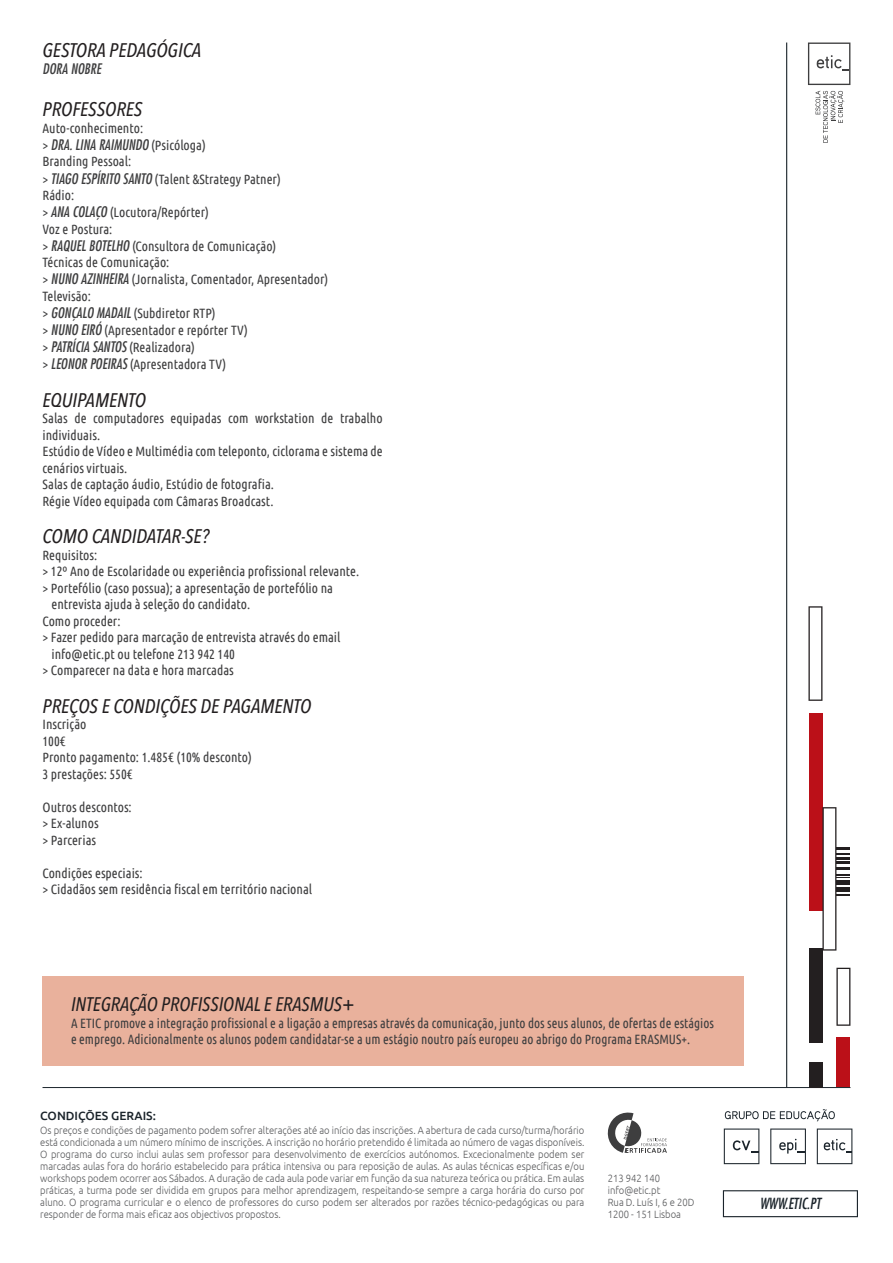
<style>
.page{position:relative;width:893px;height:1263px;background:#fff}
.page>*{position:absolute;margin:0;border:0;box-sizing:border-box;transform-origin:0 0}
.t1{font:italic 500 condensed 19.5px "Avenir Next LT Pro";color:#231f20}
.t2{font:italic condensed 15px "Futura LT";color:#1b242b}
.t3{font:italic condensed 14.25px "Futura LT";color:#3e3e3f}
.t4{font:13.5px/17px "Ubuntu Condensed";color:#3e3e3f}
.t5{font:500 12px "Ubuntu";color:#1b242b}
.t6{font:300 10.5px/12px "Ubuntu";color:#57585a;text-align:justify;scale:.9 1}
.s1{font-family:"Ubuntu Condensed";font-style:normal;font-stretch:normal;font-size:13.5px}
.s2{font-family:"Futura LT";font-style:italic;font-stretch:condensed;font-size:14.25px}
</style>
<div class="page">
<hr style="left:43px;top:1087px;width:807px;height:1px;background:#1b242b">
<svg style="left:723px;top:1190px;width:135px;height:27px"></svg>
<svg style="left:607px;top:1112px;width:60px;height:41px"></svg>
<svg style="left:770px;top:1128px;width:36px;height:36px"></svg>
<svg style="left:724px;top:1128px;width:35px;height:36px"></svg>
<svg style="left:817px;top:1128px;width:35px;height:36px"></svg>
<svg style="left:725px;top:1109px;width:110px;height:12px"></svg>
<svg style="left:815px;top:91px;width:29px;height:52px"></svg>
<svg style="left:808px;top:43px;width:42px;height:42px"></svg>
<hr style="left:786px;top:43px;width:1px;height:1044px;background:#1b242b">
<div style="left:808px;top:948px;width:14px;height:94px;background:#231f20"></div>
<div style="left:808px;top:713px;width:14px;height:198px;background:#bb1018"></div>
<svg style="left:808px;top:606px;width:14px;height:95px"></svg>
<div style="left:808px;top:1062px;width:14px;height:25px;background:#231f20"></div>
<svg style="left:822px;top:807px;width:28px;height:143px"></svg>
<svg style="left:836px;top:968px;width:14px;height:58px"></svg>
<div style="left:836px;top:1038px;width:14px;height:49px;background:#bb1018"></div>
<div style="left:43px;top:976px;width:701px;height:90px;background:#e9b19c"></div>
<h1 class="t1" style="left:43px;top:39px;width:160px">GESTORA PEDAGÓGICA</h1>
<p class="t3" style="left:43px;top:61px;width:60px">DORA NOBRE</p>
<h1 class="t1" style="left:43px;top:98px;width:101px">PROFESSORES</h1>
<p class="t4" style="left:43px;top:119px;width:102px">Auto-conhecimento:</p>
<p class="t3" style="left:43px;top:136px;width:165px"><span class="s1">&gt;</span> DRA. LINA RAIMUNDO <span class="s1">(Psicóloga)</span></p>
<p class="t4" style="left:43px;top:153px;width:287px">Branding Pessoal:<br>&gt; <span class="s2">TIAGO ESPÍRITO SANTO</span> (Talent &amp;Strategy Patner)<br>Rádio:<br>&gt; <span class="s2">ANA COLAÇO</span> (Locutora/Repórter)<br>Voz e Postura:<br>&gt; <span class="s2">RAQUEL BOTELHO</span> (Consultora de Comunicação)<br>Técnicas de Comunicação:<br>&gt; <span class="s2">NUNO AZINHEIRA</span> (Jornalista, Comentador, Apresentador)<br>Televisão:<br>&gt; <span class="s2">GONÇALO MADAIL</span> (Subdiretor RTP)<br>&gt; <span class="s2">NUNO EIRÓ</span> (Apresentador e repórter TV)<br>&gt; <span class="s2">PATRÍCIA SANTOS</span> (Realizadora)<br>&gt; <span class="s2">LEONOR POEIRAS</span> (Apresentadora TV)</p>
<h1 class="t1" style="left:43px;top:388px;width:105px">EQUIPAMENTO</h1>
<p class="t4" style="left:43px;top:410px;width:342px;line-height:16.5px">Salas de computadores equipadas com workstation de trabalho individuais.<br>Estúdio de Vídeo e Multimédia com teleponto, ciclorama e sistema de cenários virtuais.<br>Salas de captação áudio, Estúdio de fotografia.<br>Régie Vídeo equipada com Câmaras Broadcast.</p>
<h1 class="t1" style="left:43px;top:525px;width:168px">COMO CANDIDATAR-SE?</h1>
<p class="t4" style="left:43px;top:546px;width:56px">Requisitos:</p>
<p class="t4" style="left:43px;top:563px;width:318px">&gt; 12º Ano de Escolaridade ou experiência profissional relevante.</p>
<p class="t4" style="left:43px;top:579px;width:292px">&gt; Portefólio (caso possua); a apresentação de portefólio na</p>
<p class="t4" style="left:52px;top:596px;width:200px">entrevista ajuda à seleção do candidato.</p>
<p class="t4" style="left:43px;top:612px;width:79px">Como proceder:</p>
<p class="t4" style="left:43px;top:629px;width:299px">&gt; Fazer pedido para marcação de entrevista através do email</p>
<p class="t4" style="left:52px;top:645px;width:185px">info@etic.pt ou telefone 213 942 140</p>
<p class="t4" style="left:43px;top:662px;width:193px">&gt; Comparecer na data e hora marcadas</p>
<h1 class="t1" style="left:43px;top:694px;width:270px">PREÇOS E CONDIÇÕES DE PAGAMENTO</h1>
<p class="t4" style="left:43px;top:716px;width:211px;line-height:16.5px">Inscrição<br>100€<br>Pronto pagamento: 1.485€ (10% desconto)<br>3 prestações: 550€</p>
<p class="t4" style="left:43px;top:798px;width:91px;line-height:16.5px">Outros descontos: &gt; Ex-alunos<br>&gt; Parcerias</p>
<p class="t4" style="left:43px;top:864px;width:271px;line-height:16.5px">Condições especiais:<br>&gt; Cidadãos sem residência fiscal em território nacional</p>
<h1 class="t1" style="left:71px;top:992px;width:285px">INTEGRAÇÃO PROFISSIONAL E ERASMUS+</h1>
<p class="t4" style="left:71px;top:1014px;width:644px;line-height:16.5px">A ETIC promove a integração profissional e a ligação a empresas através da comunicação, junto dos seus alunos, de ofertas de estágios e emprego. Adicionalmente os alunos podem candidatar-se a um estágio noutro país europeu ao abrigo do Programa ERASMUS+.</p>
<p class="t5" style="left:40px;top:1108px;width:117px">CONDIÇÕES GERAIS:</p>
<p class="t6" style="left:40px;top:1123px;width:606px">Os preços e condições de pagamento podem sofrer alterações até ao início das inscrições. A abertura de cada curso/turma/horário está condicionada a um número mínimo de inscrições. A inscrição no horário pretendido é limitada ao número de vagas disponíveis.<br>O programa do curso inclui aulas sem professor para desenvolvimento de exercícios autónomos. Excecionalmente podem ser marcadas aulas fora do horário estabelecido para prática intensiva ou para reposição de aulas. As aulas técnicas específicas e/ou workshops podem ocorrer aos Sábados. A duração de cada aula pode variar em função da sua natureza teórica ou prática. Em aulas práticas, a turma pode ser dividida em grupos para melhor aprendizagem, respeitando-se sempre a carga horária do curso por aluno. O programa curricular e o elenco de professores do curso podem ser alterados por razões técnico-pedagógicas ou para responder de forma mais eficaz aos objectivos propostos.</p>
<p class="t6" style="left:608px;top:1172px;width:98px;text-align:left">213 942 140 info@etic.pt<br>Rua D. Luís I, 6 e 20D<br>1200 - 151 Lisboa</p>
<p class="t2" style="left:760px;top:1195px;width:62px">WWW.ETIC.PT</p>
</div>
